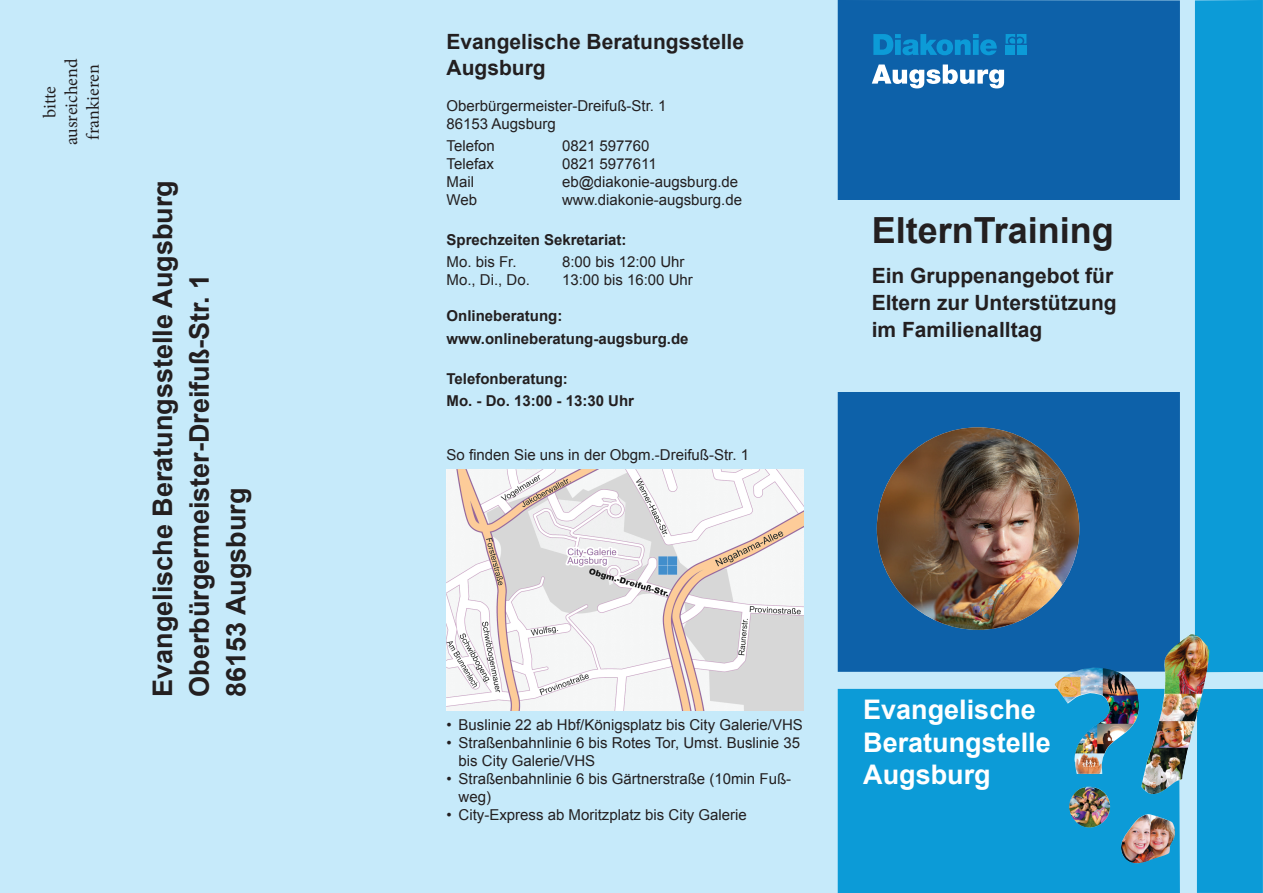
<style>
.page{position:relative;width:1263px;height:893px;background:#fff}
.page>*{position:absolute;margin:0;border:0;box-sizing:border-box;transform-origin:0 0}
.t1{font:700 36px "Arial";color:#231f20}
.t2{font:700 27px/36.6px "Arial";color:#231f20}
.t3{font:700 27px/32.4px "Arial";color:#fff}
.t4{font:700 21px/27px "Arial";color:#231f20}
.t5{font:18px/21.6px "Minion Pro";letter-spacing:-.005em;color:#231f20;text-align:center}
.t6{font:15px/18px "Arial";color:#231f20}
.t7{font:700 15px/22.2px "Arial";color:#231f20}
</style>
<div class="page">
<div style="left:0;top:0;width:838px;height:893px;background:#c6eafa"></div>
<div style="left:838px;top:0;width:425px;height:893px;background:#c6eafa"></div>
<div style="left:838px;top:0;width:342px;height:672px;background:#0d61a9"></div>
<div style="left:1195px;top:0;width:68px;height:672px;background:#0c9bd7"></div>
<div style="left:838px;top:689px;width:342px;height:204px;background:#0c9bd7"></div>
<div style="left:1197px;top:689px;width:66px;height:204px;background:#0c9bd7"></div>
<img style="left:446px;top:469px;width:358px;height:241px">
<img style="left:1054px;top:634px;width:155px;height:231px">
<svg style="left:873px;top:34px;width:124px;height:21px"></svg>
<svg style="left:1006px;top:34px;width:20px;height:10px"></svg>
<div style="left:1006px;top:45px;width:9px;height:10px;background:#0c9bd7"></div>
<div style="left:1017px;top:45px;width:9px;height:10px;background:#0c9bd7"></div>
<svg style="left:872px;top:65px;width:132px;height:23px"></svg>
<div style="left:838px;top:200px;width:342px;height:191px;background:#c6eafa"></div>
<img style="left:877px;top:427px;width:202px;height:203px;border-radius:101px">
<p class="t5" style="left:39px;top:145px;width:88px;rotate:-90deg">bitte ausreichend frankieren</p>
<h2 class="t2" style="left:145px;top:697px;width:518px;rotate:-90deg">Evangelische Beratungsstelle Augsburg<br>Oberbürgermeister-Dreifuß-Str. 1<br>86153 Augsburg</h2>
<h3 class="t4" style="left:446px;top:30px;width:299px;line-height:25.2px">Evangelische Beratungsstelle<br>Augsburg</h3>
<p class="t6" style="left:446px;top:96px;width:222px">Oberbürgermeister-Dreifuß-Str. 1<br>86153 Augsburg</p>
<p class="t6" style="left:446px;top:137px;width:50px">Telefon</p>
<p class="t6" style="left:562px;top:137px;width:89px">0821 597760</p>
<p class="t6" style="left:446px;top:155px;width:49px">Telefax</p>
<p class="t6" style="left:562px;top:155px;width:96px">0821 5977611</p>
<p class="t6" style="left:446px;top:173px;width:29px">Mail</p>
<p class="t6" style="left:562px;top:173px;width:178px">eb@diakonie-augsburg.de</p>
<p class="t6" style="left:446px;top:191px;width:32px">Web</p>
<p class="t6" style="left:562px;top:191px;width:182px">www.diakonie-augsburg.de</p>
<p class="t7" style="left:446px;top:229px;width:182px">Sprechzeiten Sekretariat:</p>
<p class="t6" style="left:446px;top:253px;width:72px">Mo. bis Fr.</p>
<p class="t6" style="left:562px;top:253px;width:124px">8:00 bis 12:00 Uhr</p>
<p class="t6" style="left:446px;top:271px;width:85px">Mo., Di., Do.</p>
<p class="t6" style="left:562px;top:271px;width:132px">13:00 bis 16:00 Uhr</p>
<p class="t7" style="left:446px;top:305px;width:243px">Onlineberatung: www.onlineberatung-augsburg.de</p>
<p class="t7" style="left:446px;top:368px;width:189px">Telefonberatung:<br>Mo. - Do. 13:00 - 13:30 Uhr</p>
<p class="t6" style="left:446px;top:446px;width:304px">So finden Sie uns in der Obgm.-Dreifuß-Str. 1</p>
<h1 class="t1" style="left:872px;top:206px;width:244px">ElternTraining</h1>
<h3 class="t4" style="left:872px;top:263px;width:247px">Ein Gruppenangebot für<br>Eltern zur Unterstützung im Familienalltag</h3>
<p class="t6" style="left:446px;top:716px;width:358px">• Buslinie 22 ab Hbf/Königsplatz bis City Galerie/VHS</p>
<p class="t6" style="left:458px;top:734px;width:343px;text-indent:-12px">• Straßenbahnlinie 6 bis Rotes Tor, Umst. Buslinie 35 bis City Galerie/VHS</p>
<p class="t6" style="left:458px;top:770px;width:334px;text-indent:-12px">• Straßenbahnlinie 6 bis Gärtnerstraße (10min Fuß&shy;weg)</p>
<p class="t6" style="left:446px;top:806px;width:302px">• City-Express ab Moritzplatz bis City Galerie</p>
<h2 class="t3" style="left:863px;top:694px;width:189px">Evangelische<br>Beratungstelle<br>Augsburg</h2>
</div>
